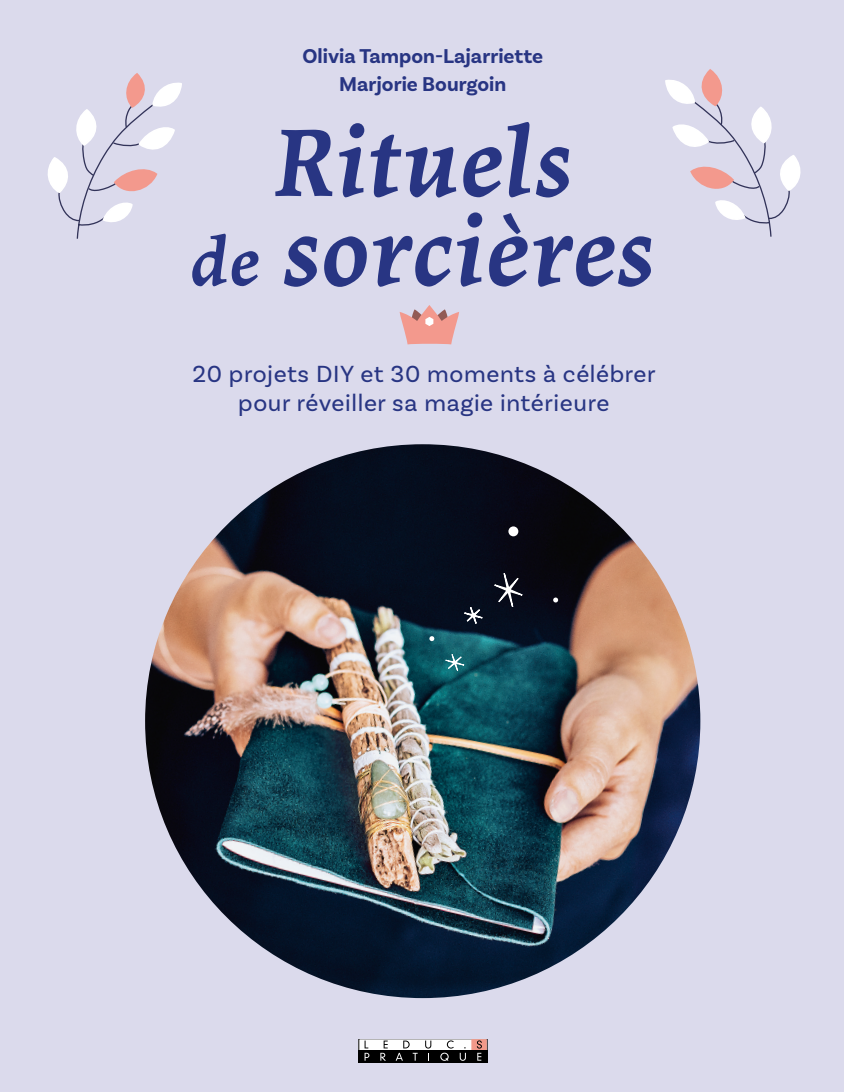
<style>
.page{position:relative;width:844px;height:1092px;background:#fff}
.page>*{position:absolute;margin:0;border:0;box-sizing:border-box;transform-origin:0 0}
.t1{font:italic 600 98px/89.2px "Lapture";color:#283583;text-align:center}
.t2{font:24.5px/29.8px "Basic Sans";letter-spacing:.025em;color:#283583;text-align:center}
.t3{font:700 21px/28px "Basic Sans";color:#283583;text-align:center}
.s1{font-size:68.25px}
</style>
<div class="page">
<div style="left:0;top:0;width:843px;height:1091px;background:#dbdaec"></div>
<img style="left:145px;top:444px;width:555px;height:554px">
<svg style="left:359px;top:1038px;width:128px;height:24px"></svg>
<div style="left:471px;top:1039px;width:15px;height:11px;background:#f2998a"></div>
<div style="left:358px;top:1050px;width:129px;height:12px;background:#000"></div>
<svg style="left:364px;top:1040px;width:5px;height:20px"></svg>
<svg style="left:380px;top:1040px;width:7px;height:20px"></svg>
<svg style="left:396px;top:1040px;width:21px;height:20px"></svg>
<svg style="left:425px;top:1040px;width:6px;height:20px"></svg>
<svg style="left:440px;top:1040px;width:13px;height:20px"></svg>
<svg style="left:459px;top:1047px;width:7px;height:13px"></svg>
<svg style="left:476px;top:1040px;width:6px;height:20px"></svg>
<svg style="left:553px;top:597px;width:5px;height:5px"></svg>
<svg style="left:428px;top:545px;width:103px;height:139px;background:#102e3c"></svg>
<div style="left:508px;top:526px;width:10px;height:10px;background:#fff;border-radius:50%"></div>
<svg style="left:47px;top:73px;width:135px;height:166px"></svg>
<svg style="left:665px;top:69px;width:136px;height:168px"></svg>
<svg style="left:399px;top:305px;width:60px;height:39px"></svg>
<p class="t3" style="left:302px;top:43px;width:242px">Olivia Tampon-Lajarriette<br>Marjorie Bourgoin</p>
<h1 class="t1" style="left:190px;top:119px;width:467px">Rituels<br><span class="s1">de</span> sorcières</h1>
<p class="t2" style="left:192px;top:358px;width:464px">20 projets DIY et 30 moments à célébrer pour réveiller sa magie intérieure</p>
</div>
